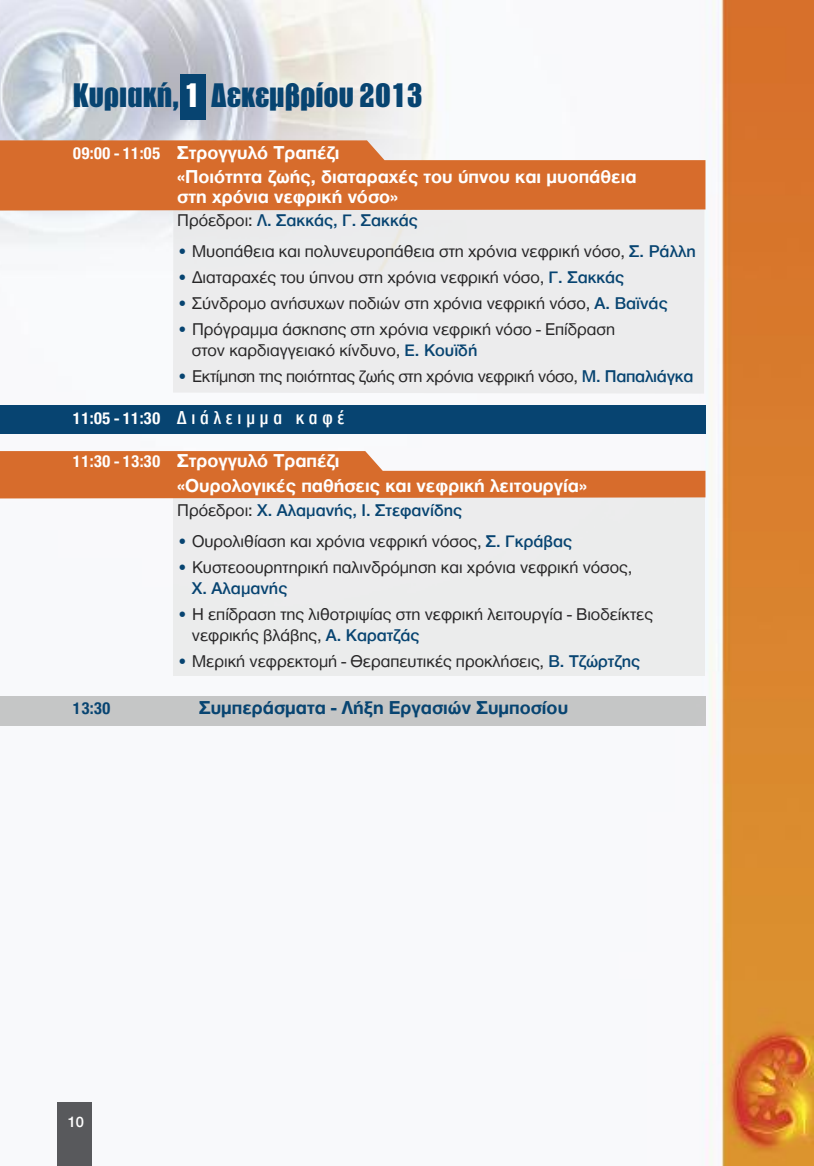
<style>
.page{position:relative;width:814px;height:1166px;background:#fff}
.page>*{position:absolute;margin:0;border:0;box-sizing:border-box;transform-origin:0 0}
.t1{font:900 31.5px "PF Fusion Sans";color:#074471}
.t2{font:700 19.25px/24.2px "Helvetica Neue Greek";color:#fff}
.t3{font:700 19.25px "Helvetica Neue Greek";color:#074471}
.t4{font:500 condensed 19.25px "Helvetica Neue Greek";letter-spacing:.25em;color:#fff}
.t5{font:17.5px/21px "Helvetica Neue Greek";color:#272627}
.t6{font:500 17.5px "Helvetica Neue Greek";color:#074471}
.t7{font:700 condensed 17.5px "Helvetica Neue Greek";color:#074471}
.t8{font:500 15.75px "Helvetica Neue Greek";color:#fff}
.s1{color:#fff}
.s2{font-stretch:condensed;font-size:17.5px}
.s3{font-weight:400;color:#272627}
.s4{color:#074471}
.s5{font-weight:500;color:#074471}
.s6{font-weight:700;font-size:17.5px}
</style>
<div class="page">
<img style="left:0;top:0;width:813px;height:1166px">
<div style="left:57px;top:1102px;width:34px;height:64px;background:#58595c"></div>
<div style="left:0;top:405px;width:705px;height:29px;background:#074471"></div>
<div style="left:180px;top:74px;width:25px;height:46px;background:#074471"></div>
<div style="left:173px;top:211px;width:531px;height:183px;background:#ececed"></div>
<div style="left:173px;top:498px;width:531px;height:178px;background:#ebecec"></div>
<svg style="left:0;top:140px;width:705px;height:71px;background:#db804a"></svg>
<svg style="left:0;top:451px;width:705px;height:47px"></svg>
<div style="left:0;top:697px;width:705px;height:28px;background:#c5c6c6"></div>
<h1 class="t1" style="left:73px;top:75px;width:351px">Κυριακή, <span class="s1">1</span> Δεκεμβρίου 2013</h1>
<p class="t2" style="left:177px;top:142px;width:461px;text-indent:-104px"><span class="s2">09:00 - 11:05</span> Στρογγυλό Τραπέζι<br>«Ποιότητα ζωής, διαταραχές του ύπνου και μυοπάθεια</p>
<p class="t2" style="left:177px;top:185px;width:222px">στη χρόνια νεφρική νόσο»</p>
<p class="t6" style="left:177px;top:213px;width:242px"><span class="s3">Πρόεδροι:</span> Λ. Σακκάς, Γ. Σακκάς</p>
<p class="t5" style="left:177px;top:242px;width:520px"><span class="s4">•</span> Μυοπάθεια και πολυνευροπάθεια στη χρόνια νεφρική νόσο, <span class="s5">Σ. Ράλλη</span></p>
<p class="t5" style="left:177px;top:268px;width:448px"><span class="s4">•</span> Διαταραχές του ύπνου στη χρόνια νεφρική νόσο, <span class="s5">Γ. Σακκάς</span></p>
<p class="t5" style="left:177px;top:294px;width:492px"><span class="s4">•</span> Σύνδρομο ανήσυχων ποδιών στη χρόνια νεφρική νόσο, <span class="s5">Α. Βαϊνάς</span></p>
<p class="t5" style="left:192px;top:320px;width:425px;text-indent:-15px"><span class="s4">•</span> Πρόγραμμα άσκησης στη χρόνια νεφρική νόσο - Επίδραση στον καρδιαγγειακό κίνδυνο, <span class="s5">Ε. Κουϊδή</span></p>
<p class="t5" style="left:177px;top:367px;width:517px"><span class="s4">•</span> Εκτίμηση της ποιότητας ζωής στη χρόνια νεφρική νόσο, <span class="s5">Μ. Παπαλιάγκα</span></p>
<p class="t4" style="left:73px;top:409px;width:273px"><span class="s6">11:05-11:30</span> Διάλειμμα καφέ</p>
<p class="t2" style="left:177px;top:450px;width:411px;text-indent:-104px"><span class="s2">11:30 - 13:30</span> Στρογγυλό Τραπέζι<br>«Ουρολογικές παθήσεις και νεφρική λειτουργία»</p>
<p class="t6" style="left:177px;top:502px;width:286px"><span class="s3">Πρόεδροι:</span> Χ. Αλαμανής, Ι. Στεφανίδης</p>
<p class="t5" style="left:177px;top:531px;width:396px"><span class="s4">•</span> Ουρολιθίαση και χρόνια νεφρική νόσος, <span class="s5">Σ. Γκράβας</span></p>
<p class="t5" style="left:192px;top:557px;width:442px;text-indent:-15px"><span class="s4">•</span> Κυστεοουρητηρική παλινδρόμηση και χρόνια νεφρική νόσος,<br><span class="s5">Χ. Αλαμανής</span></p>
<p class="t5" style="left:192px;top:604px;width:462px;text-indent:-15px"><span class="s4">•</span> Η επίδραση της λιθοτριψίας στη νεφρική λειτουργία - Βιοδείκτες νεφρικής βλάβης, <span class="s5">Α. Καρατζάς</span></p>
<p class="t5" style="left:177px;top:651px;width:464px"><span class="s4">•</span> Μερική νεφρεκτομή - Θεραπευτικές προκλήσεις, <span class="s5">Β. Τζώρτζης</span></p>
<p class="t7" style="left:73px;top:700px;width:39px">13:30</p>
<p class="t3" style="left:199px;top:699px;width:370px">Συμπεράσματα - Λήξη Εργασιών Συμποσίου</p>
<p class="t8" style="left:68px;top:1115px;width:18px">10</p>
</div>
